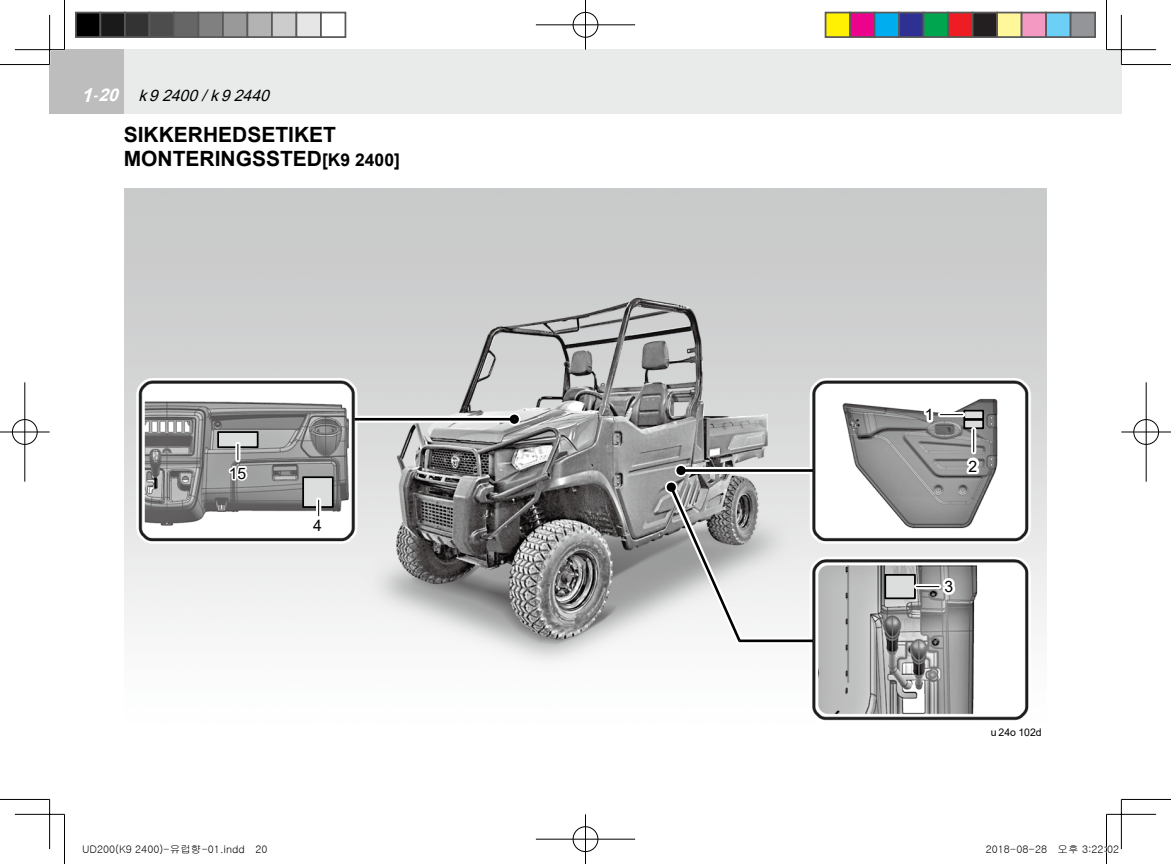
<style>
.page{position:relative;width:1171px;height:864px;background:#fff}
.page>*{position:absolute;margin:0;border:0;box-sizing:border-box;transform-origin:0 0}
.t1{font:700 21px/23.3px "Arial";color:#000}
.t2{font:italic 15.75px "Arial";color:#000}
.t3{font:15.75px "Arial";color:#000}
.t4{font:10.5px "Gulim";color:#000}
.t5{font:10.5px "Arial";color:#000}
.s1{font-weight:700;font-size:19.25px;color:#fff}
.s2{font-weight:700;font-size:14px;color:#fff}
.s3{font-weight:700;font-size:17.5px;color:#fff}
.s4{font-size:17.5px}
</style>
<div class="page">
<div style="left:115px;top:50px;width:991px;height:64px;background:#e9eaea"></div>
<div style="left:50px;top:50px;width:74px;height:64px;background:#bdbdbe"></div>
<div style="left:1106px;top:50px;width:15px;height:64px;background:#e9eaea"></div>
<img style="left:124px;top:188px;width:923px;height:533px">
<svg style="left:358px;top:415px;width:150px;height:7px"></svg>
<svg style="left:508px;top:412px;width:13px;height:13px"></svg>
<hr style="left:354px;top:418px;width:160px;height:2px;background:#000">
<svg style="left:749px;top:467px;width:60px;height:7px"></svg>
<hr style="left:681px;top:469px;width:132px;height:2px;background:#000">
<svg style="left:749px;top:637px;width:60px;height:7px"></svg>
<svg style="left:662px;top:464px;width:87px;height:185px"></svg>
<hr style="left:739px;top:639px;width:74px;height:3px;background:#000">
<div style="left:303px;top:477px;width:30px;height:30px;background:#dcdddd"></div>
<div style="left:302px;top:476px;width:32px;height:31px;border:2px solid #000"></div>
<div style="left:218px;top:432px;width:40px;height:15px;background:#dcdddd"></div>
<div style="left:217px;top:431px;width:41px;height:17px;border:2px solid #000"></div>
<div style="left:885px;top:574px;width:30px;height:24px;background:#dcdddd"></div>
<div style="left:884px;top:573px;width:32px;height:26px;border:2px solid #000"></div>
<div style="left:963px;top:409px;width:21px;height:10px;border:2px solid #000"></div>
<div style="left:963px;top:419px;width:21px;height:10px;border:2px solid #000"></div>
<svg style="left:277px;top:501px;width:19px;height:31px"></svg>
<svg style="left:316px;top:500px;width:5px;height:15px"></svg>
<svg style="left:920px;top:399px;width:63px;height:78px"></svg>
<svg style="left:916px;top:573px;width:43px;height:25px"></svg>
<svg style="left:318px;top:500px;width:1px;height:15px"></svg>
<svg style="left:227px;top:444px;width:23px;height:39px"></svg>
<hr style="left:15px;top:49px;width:49px;height:2px;background:#fff">
<hr style="left:1106px;top:49px;width:50px;height:2px;background:#fff">
<hr style="left:49px;top:15px;width:2px;height:49px;background:#fff">
<hr style="left:1120px;top:15px;width:2px;height:49px;background:#fff">
<hr style="left:0;top:64px;width:50px;height:1px;background:#000">
<hr style="left:1121px;top:64px;width:50px;height:1px;background:#000">
<hr style="left:0;top:798px;width:50px;height:1px;background:#000">
<hr style="left:1121px;top:798px;width:50px;height:1px;background:#000">
<hr style="left:64px;top:0;width:1px;height:50px;background:#000">
<hr style="left:64px;top:814px;width:1px;height:49px;background:#000">
<hr style="left:1106px;top:0;width:1px;height:50px;background:#000">
<hr style="left:1106px;top:814px;width:1px;height:49px;background:#000">
<hr style="left:15px;top:49px;width:49px;height:1px;background:#000">
<hr style="left:1106px;top:49px;width:50px;height:1px;background:#000">
<hr style="left:15px;top:813px;width:49px;height:1px;background:#000">
<hr style="left:1106px;top:813px;width:50px;height:1px;background:#000">
<hr style="left:49px;top:15px;width:1px;height:49px;background:#000">
<hr style="left:49px;top:799px;width:1px;height:49px;background:#000">
<hr style="left:1121px;top:15px;width:1px;height:49px;background:#000">
<hr style="left:1121px;top:799px;width:1px;height:49px;background:#000">
<div style="left:572px;top:11px;width:27px;height:27px;border:2px solid #fff;border-radius:50%"></div>
<hr style="left:536px;top:24px;width:99px;height:2px;background:#fff">
<hr style="left:584px;top:0;width:2px;height:50px;background:#fff">
<div style="left:573px;top:12px;width:25px;height:25px;border:1px solid #000;border-radius:50%"></div>
<hr style="left:536px;top:25px;width:99px;height:1px;background:#000">
<hr style="left:585px;top:0;width:1px;height:50px;background:#000">
<div style="left:572px;top:825px;width:27px;height:27px;border:2px solid #fff;border-radius:50%"></div>
<hr style="left:536px;top:837px;width:99px;height:2px;background:#fff">
<hr style="left:584px;top:814px;width:2px;height:49px;background:#fff">
<div style="left:573px;top:826px;width:25px;height:25px;border:1px solid #000;border-radius:50%"></div>
<hr style="left:536px;top:838px;width:99px;height:1px;background:#000">
<hr style="left:585px;top:814px;width:1px;height:49px;background:#000">
<div style="left:11px;top:418px;width:27px;height:27px;border:2px solid #fff;border-radius:50%"></div>
<hr style="left:0;top:430px;width:50px;height:3px;background:#fff">
<hr style="left:24px;top:382px;width:2px;height:99px;background:#fff">
<div style="left:12px;top:419px;width:25px;height:25px;border:1px solid #000;border-radius:50%"></div>
<hr style="left:0;top:431px;width:50px;height:1px;background:#000">
<hr style="left:25px;top:382px;width:1px;height:99px;background:#000">
<div style="left:1132px;top:418px;width:27px;height:27px;border:2px solid #fff;border-radius:50%"></div>
<hr style="left:1121px;top:430px;width:50px;height:3px;background:#fff">
<hr style="left:1145px;top:382px;width:2px;height:99px;background:#fff">
<div style="left:1133px;top:419px;width:26px;height:25px;border:1px solid #000;border-radius:50%"></div>
<hr style="left:1121px;top:431px;width:50px;height:1px;background:#000">
<hr style="left:1146px;top:382px;width:1px;height:99px;background:#000">
<div style="left:76px;top:13px;width:24px;height:24px;background:#000"></div>
<div style="left:75px;top:12px;width:26px;height:26px;border:2px solid #595959"></div>
<div style="left:100px;top:13px;width:25px;height:24px;background:#1a1a1a"></div>
<div style="left:99px;top:12px;width:27px;height:26px;border:2px solid #595959"></div>
<div style="left:125px;top:13px;width:24px;height:24px;background:#333"></div>
<div style="left:124px;top:12px;width:26px;height:26px;border:2px solid #595959"></div>
<div style="left:149px;top:13px;width:25px;height:24px;background:#4d4d4d"></div>
<div style="left:148px;top:12px;width:27px;height:26px;border:2px solid #595959"></div>
<div style="left:174px;top:13px;width:24px;height:24px;background:#666"></div>
<div style="left:173px;top:12px;width:26px;height:26px;border:2px solid #595959"></div>
<div style="left:198px;top:13px;width:25px;height:24px;background:#808080"></div>
<div style="left:197px;top:12px;width:27px;height:26px;border:2px solid #595959"></div>
<div style="left:223px;top:13px;width:24px;height:24px;background:#999"></div>
<div style="left:222px;top:12px;width:26px;height:26px;border:2px solid #595959"></div>
<div style="left:247px;top:13px;width:25px;height:24px;background:#b3b3b3"></div>
<div style="left:246px;top:12px;width:27px;height:26px;border:2px solid #595959"></div>
<div style="left:272px;top:13px;width:24px;height:24px;background:#ccc"></div>
<div style="left:271px;top:12px;width:26px;height:26px;border:2px solid #595959"></div>
<div style="left:296px;top:13px;width:25px;height:24px;background:#e6e6e6"></div>
<div style="left:295px;top:12px;width:27px;height:26px;border:2px solid #595959"></div>
<div style="left:320px;top:12px;width:26px;height:26px;border:2px solid #595959"></div>
<div style="left:825px;top:13px;width:25px;height:24px;background:#fff101"></div>
<div style="left:824px;top:12px;width:27px;height:26px;border:2px solid #595959"></div>
<div style="left:850px;top:13px;width:24px;height:24px;background:#ed028c"></div>
<div style="left:849px;top:12px;width:26px;height:26px;border:2px solid #595959"></div>
<div style="left:874px;top:13px;width:25px;height:24px;background:#00aeef"></div>
<div style="left:873px;top:12px;width:27px;height:26px;border:2px solid #595959"></div>
<div style="left:899px;top:13px;width:24px;height:24px;background:#2e3092"></div>
<div style="left:898px;top:12px;width:26px;height:26px;border:2px solid #595959"></div>
<div style="left:923px;top:13px;width:25px;height:24px;background:#00a54f"></div>
<div style="left:922px;top:12px;width:27px;height:26px;border:2px solid #595959"></div>
<div style="left:948px;top:13px;width:24px;height:24px;background:#ee1d23"></div>
<div style="left:947px;top:12px;width:26px;height:26px;border:2px solid #595959"></div>
<div style="left:972px;top:13px;width:25px;height:24px;background:#231f20"></div>
<div style="left:971px;top:12px;width:27px;height:26px;border:2px solid #595959"></div>
<div style="left:997px;top:13px;width:24px;height:24px;background:#fff79a"></div>
<div style="left:996px;top:12px;width:26px;height:26px;border:2px solid #595959"></div>
<div style="left:1021px;top:13px;width:25px;height:24px;background:#f499c2"></div>
<div style="left:1020px;top:12px;width:27px;height:26px;border:2px solid #595959"></div>
<div style="left:1046px;top:13px;width:24px;height:24px;background:#6bcff6"></div>
<div style="left:1045px;top:12px;width:26px;height:26px;border:2px solid #595959"></div>
<div style="left:1070px;top:13px;width:25px;height:24px;background:#939598"></div>
<div style="left:1069px;top:12px;width:27px;height:26px;border:2px solid #595959"></div>
<h2 class="t2" style="left:81px;top:84px;width:195px"><span class="s1">1</span><span class="s2">-</span><span class="s3">20</span> K 92400/K 92440</h2>
<h1 class="t1" style="left:124px;top:123px;width:278px">SIKKERHEDSETIKET<br>MONTERINGSSTED<span class="s4">[K9 2400]</span></h1>
<h2 class="t3" style="left:229px;top:462px;width:19px">15</h2>
<h2 class="t3" style="left:313px;top:515px;width:10px">4</h2>
<h2 class="t3" style="left:924px;top:403px;width:10px">1</h2>
<h2 class="t3" style="left:968px;top:455px;width:10px">2</h2>
<h2 class="t3" style="left:944px;top:575px;width:10px">3</h2>
<p class="t5" style="left:991px;top:725px;width:51px">U 24O 102D</p>
<p class="t4" style="left:82px;top:844px;width:187px">UD200(K9 2400)-유럽향-01.indd 20</p>
<p class="t4" style="left:985px;top:844px;width:135px">2018-08-28 오후 3:22:02</p>
</div>
